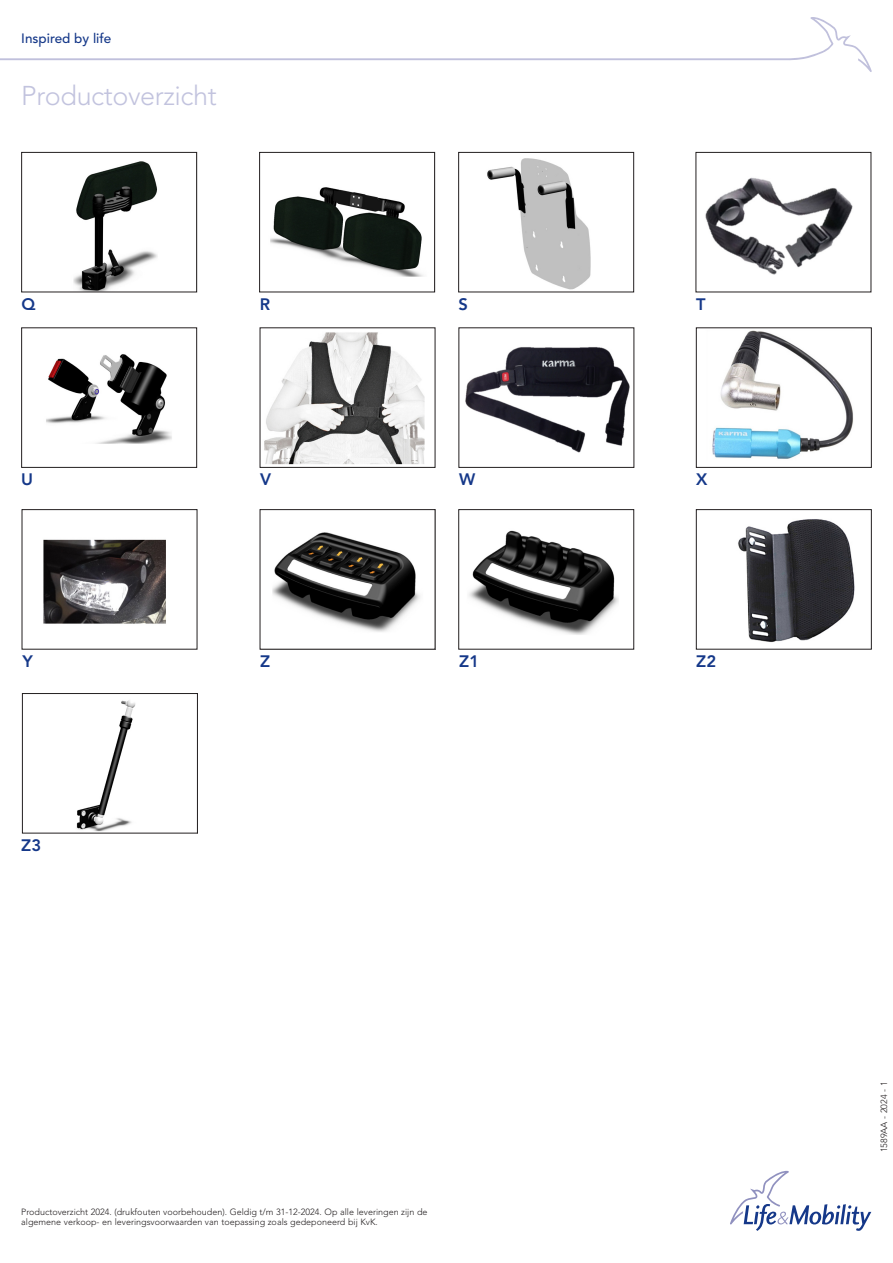
<style>
.page{position:relative;width:893px;height:1263px;background:#fff}
.page>*{position:absolute;margin:0;border:0;box-sizing:border-box;transform-origin:0 0}
.Normaal{font:300 27px "Avenir LT Std";letter-spacing:-.015em;color:#c2c3de}
.Kop{font:800 16.5px "Avenir LT Std";color:#153889}
.t1{font:500 13.5px "Avenir LT Std";color:#153889}
.Normaal-2{font:300 9px/9.8px "Avenir LT Std";color:#231f20}
</style>
<div class="page">
<svg style="left:0;top:17px;width:872px;height:55px"></svg>
<svg style="left:730px;top:1171px;width:141px;height:60px"></svg>
<img style="left:73px;top:161px;width:85px;height:129px">
<div style="left:21px;top:152px;width:176px;height:140px;border:1px solid #231f20"></div>
<img style="left:487px;top:158px;width:104px;height:132px">
<div style="left:458px;top:152px;width:176px;height:140px;border:1px solid #231f20"></div>
<img style="left:270px;top:187px;width:153px;height:90px">
<div style="left:259px;top:152px;width:176px;height:140px;border:1px solid #231f20"></div>
<img style="left:705px;top:177px;width:148px;height:98px">
<img style="left:46px;top:354px;width:126px;height:90px">
<div style="left:21px;top:327px;width:176px;height:141px;border:1px solid #231f20"></div>
<img style="left:264px;top:332px;width:161px;height:133px">
<img style="left:465px;top:347px;width:165px;height:106px">
<img style="left:712px;top:330px;width:141px;height:129px">
<div style="left:696px;top:327px;width:176px;height:141px;border:1px solid #231f20"></div>
<img style="left:43px;top:539px;width:123px;height:85px">
<img style="left:272px;top:532px;width:148px;height:100px">
<img style="left:469px;top:530px;width:150px;height:105px">
<div style="left:458px;top:509px;width:176px;height:140px;border:1px solid #231f20"></div>
<img style="left:76px;top:700px;width:60px;height:131px">
<div style="left:22px;top:693px;width:176px;height:140px;border:1px solid #231f20"></div>
<img style="left:738px;top:519px;width:117px;height:123px">
<div style="left:696px;top:509px;width:176px;height:140px;border:1px solid #231f20"></div>
<p class="t1" style="left:21px;top:30px;width:92px">Inspired by life</p>
<p class="Normaal" style="left:21px;top:80px;width:197px">Productoverzicht</p>
<p class="Kop" style="left:22px;top:294px;width:16px">Q</p>
<p class="Kop" style="left:260px;top:294px;width:12px">R</p>
<p class="Kop" style="left:458px;top:294px;width:11px">S</p>
<p class="Kop" style="left:696px;top:294px;width:11px">T</p>
<p class="Kop" style="left:21px;top:470px;width:13px">U</p>
<p class="Kop" style="left:260px;top:470px;width:13px">V</p>
<p class="Kop" style="left:459px;top:470px;width:18px">W</p>
<p class="Kop" style="left:22px;top:651px;width:12px">Y</p>
<p class="Kop" style="left:260px;top:651px;width:12px">Z</p>
<p class="Kop" style="left:459px;top:651px;width:22px">Z1</p>
<p class="Kop" style="left:21px;top:835px;width:22px">Z3</p>
<p class="Normaal-2" style="left:21px;top:1207px;width:408px">Productoverzicht 2024. (drukfouten voorbehouden). Geldig t/m 31-12-2024. Op alle leveringen zijn de algemene verkoop- en leveringsvoorwaarden van toepassing zoals gedeponeerd bij KvK.</p>
<p class="Kop" style="left:696px;top:470px;width:13px">X</p>
<p class="Kop" style="left:696px;top:651px;width:22px">Z2</p>
<p class="Normaal-2" style="left:879px;top:1152px;width:72px;rotate:-90deg">1589AA - 2024 - 1</p>
</div>
